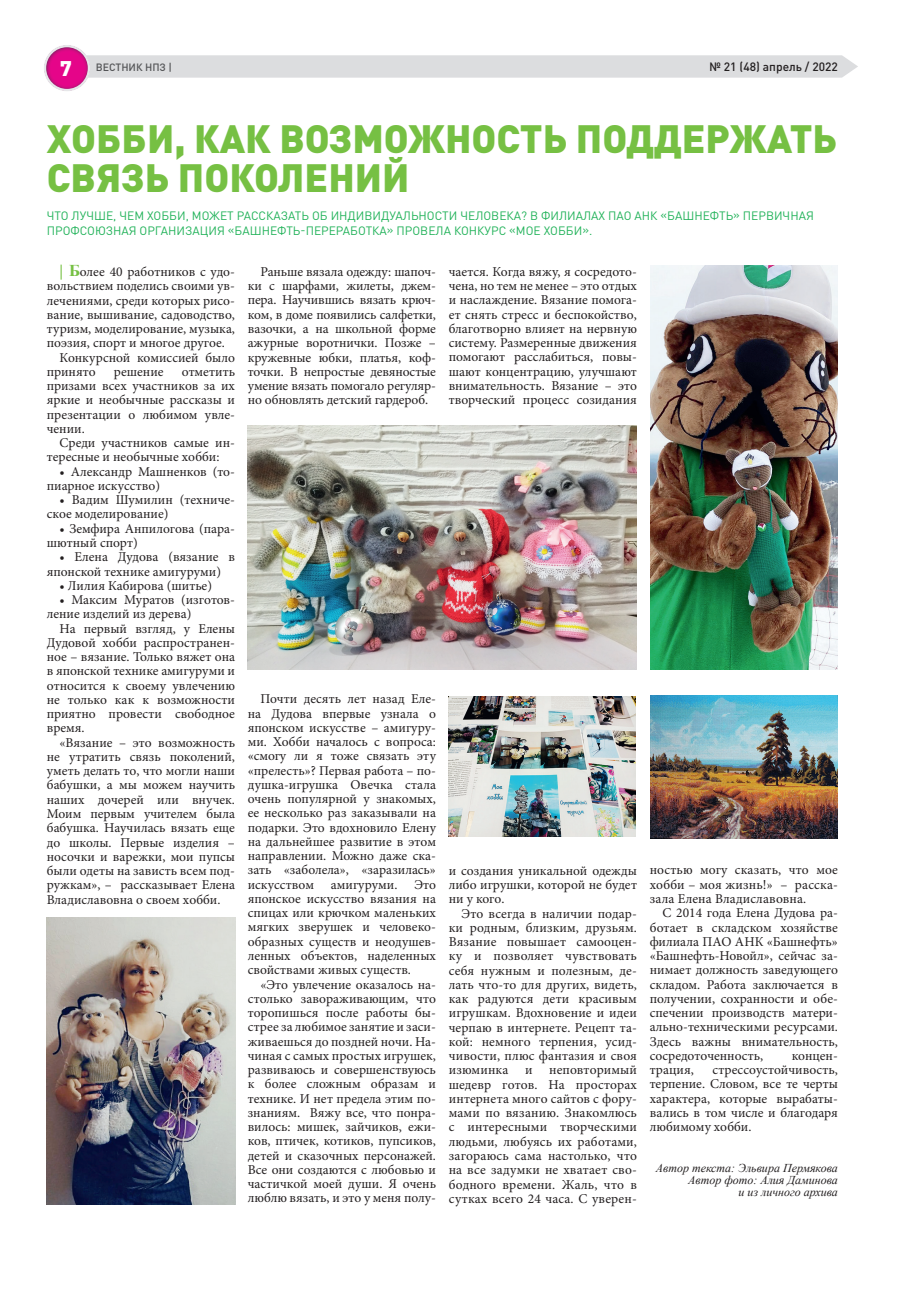
<style>
.page{position:relative;width:906px;height:1289px;background:#fff}
.page>*{position:absolute;margin:0;border:0;box-sizing:border-box;transform-origin:0 0}
.t1{font:900 39px/39px "DIN Pro";color:#76c043}
.t2{font:13.5px/14.2px "Minion Pro";color:#231f20;text-align:justify}
.t3{font:12px/15px "DIN Pro";color:#21b259}
.t4{font:italic 12px/12px "Times New Roman";color:#231f20;text-align:right}
.t5{font:500 12px "DIN Pro";color:#231f20}
.t6{font:500 10.5px "DIN Pro";color:#545557}
.s1{font-weight:900;font-size:21px;color:#fff}
.s2{font-family:"Times New Roman";font-weight:700;font-size:16.5px;color:#76c043}
</style>
<div class="page">
<svg style="left:44px;top:45px;width:814px;height:46px"></svg>
<img style="left:650px;top:266px;width:188px;height:403px">
<img style="left:650px;top:695px;width:188px;height:143px">
<img style="left:248px;top:425px;width:389px;height:244px">
<img style="left:47px;top:917px;width:188px;height:287px">
<img style="left:449px;top:696px;width:187px;height:140px">
<p class="t6" style="left:60px;top:60px;width:114px"><span class="s1">7</span> ВЕСТНИК НПЗ |</p>
<p class="t5" style="left:709px;top:58px;width:130px">№ 21 (48) апрель / 2022</p>
<h1 class="t1" style="left:47px;top:118px;width:792px">ХОББИ, КАК ВОЗМОЖНОСТЬ ПОДДЕРЖАТЬ<br>СВЯЗЬ ПОКОЛЕНИЙ</h1>
<p class="t3" style="left:47px;top:207px;width:768px">ЧТО ЛУЧШЕ, ЧЕМ ХОББИ, МОЖЕТ РАССКАЗАТЬ ОБ ИНДИВИДУАЛЬНОСТИ ЧЕЛОВЕКА? В ФИЛИАЛАХ ПАО АНК «БАШНЕФТЬ» ПЕРВИЧНАЯ<br>ПРОФСОЮЗНАЯ ОРГАНИЗАЦИЯ «БАШНЕФТЬ-ПЕРЕРАБОТКА» ПРОВЕЛА КОНКУРС «МОЕ ХОББИ».</p>
<p class="t2" style="left:60px;top:264px;width:177px"><span class="s2">| Б</span>олее 40 работников с удо-</p>
<p class="t2" style="left:47px;top:279px;width:190px">вольствием поделись своими ув-</p>
<p class="t2" style="left:47px;top:293px;width:190px">лечениями, среди которых рисо-</p>
<p class="t2" style="left:47px;top:307px;width:190px">вание, вышивание, садоводство,</p>
<p class="t2" style="left:47px;top:322px;width:190px">туризм, моделирование, музыка,</p>
<p class="t2" style="left:47px;top:336px;width:180px">поэзия, спорт и многое другое.</p>
<p class="t2" style="left:60px;top:350px;width:177px">Конкурсной комиссией было</p>
<p class="t2" style="left:47px;top:364px;width:50px">принято</p>
<p class="t2" style="left:114px;top:364px;width:51px">решение</p>
<p class="t2" style="left:47px;top:364px;width:190px;text-indent:135px">отметить призами всех участников за их яркие и необычные рассказы и презентации о любимом увле&shy;чении.</p>
<p class="t2" style="left:47px;top:436px;width:190px;text-indent:13px">Среди участников самые ин&shy;тересные и необычные хобби:</p>
<p class="t2" style="left:47px;top:464px;width:190px;text-indent:13px">• Александр Машненков (то&shy;пиарное искусство)</p>
<p class="t2" style="left:47px;top:493px;width:190px;text-indent:13px">• Вадим Шумилин (техниче&shy;ское моделирование)</p>
<p class="t2" style="left:47px;top:521px;width:190px;text-indent:13px">• Земфира Анпилогова (пара&shy;шютный спорт)</p>
<p class="t2" style="left:47px;top:550px;width:190px;text-indent:13px">• Елена Дудова (вязание в японской технике амигуруми)</p>
<p class="t2" style="left:60px;top:578px;width:154px">• Лилия Кабирова (шитье)</p>
<p class="t2" style="left:47px;top:592px;width:190px;text-indent:13px">• Максим Муратов (изготов&shy;ление изделий из дерева)</p>
<p class="t2" style="left:47px;top:621px;width:190px;text-indent:13px">На первый взгляд, у Елены Дудовой хобби распространен&shy;ное – вязание. Только вяжет она в японской технике амигуруми и относится к своему увлечению не только как к возможности приятно провести свободное время.</p>
<p class="t2" style="left:47px;top:735px;width:190px;text-indent:13px">«Вязание – это возможность не утратить связь поколений, уметь делать то, что могли наши бабушки, а мы можем научить наших дочерей или внучек.<br>Моим первым учителем была бабушка. Научилась вязать еще до школы. Первые изделия – носочки и варежки, мои пупсы были одеты на зависть всем под&shy;ружкам», – рассказывает Елена Владиславовна о своем хобби.</p>
<p class="t2" style="left:248px;top:264px;width:190px;text-indent:13px">Раньше вязала одежду: шапоч&shy;ки с шарфами, жилеты, джем&shy;пера. Научившись вязать крюч&shy;ком, в доме появились салфетки, вазочки, а на школьной форме ажурные воротнички. Позже – кружевные юбки, платья, коф&shy;точки. В непростые девяностые умение вязать помогало регуляр&shy;но обновлять детский гардероб.</p>
<p class="t2" style="left:449px;top:264px;width:190px">чается. Когда вяжу, я сосредото&shy;чена, но тем не менее – это отдых и наслаждение. Вязание помога&shy;ет снять стресс и беспокойство, благотворно влияет на нервную систему. Размеренные движения помогают расслабиться, повы&shy;шают концентрацию, улучшают внимательность. Вязание – это творческий процесс созидания</p>
<p class="t2" style="left:248px;top:692px;width:190px;text-indent:13px">Почти десять лет назад Еле&shy;на Дудова впервые узнала о японском искусстве – амигуру&shy;ми. Хобби началось с вопроса: «смогу ли я тоже связать эту «прелесть»? Первая работа – по&shy;душка-игрушка Овечка стала очень популярной у знакомых, ее несколько раз заказывали на подарки. Это вдохновило Елену на дальнейшее развитие в этом направлении. Можно даже ска&shy;зать «заболела», «заразилась» искусством</p>
<p class="t2" style="left:248px;top:877px;width:190px;text-indent:167px">Это японское искусство вязания на спицах или крючком маленьких мягких зверушек и человеко&shy;образных существ и неодушев&shy;ленных объектов, наделенных свойствами живых существ.</p>
<p class="t2" style="left:248px;top:977px;width:190px;text-indent:13px">«Это увлечение оказалось на&shy;столько завораживающим, что торопишься после работы бы&shy;стрее за любимое занятие и заси&shy;живаешься до поздней ночи. На&shy;чиная с самых простых игрушек, развиваюсь и совершенствуюсь к более сложным образам и технике. И нет предела этим по&shy;знаниям. Вяжу все, что понра&shy;вилось: мишек, зайчиков, ежи&shy;ков, птичек, котиков, пупсиков, детей и сказочных персонажей.<br>Все они создаются с любовью и частичкой моей души. Я очень люблю вязать, и это у меня полу-</p>
<p class="t2" style="left:331px;top:877px;width:68px">амигуруми.</p>
<p class="t2" style="left:449px;top:863px;width:190px">и создания уникальной одежды либо игрушки, которой не будет ни у кого.</p>
<p class="t2" style="left:449px;top:906px;width:190px;text-indent:13px">Это всегда в наличии подар&shy;ки родным, близким, друзьям.<br>Вязание повышает самооцен&shy;ку и позволяет чувствовать себя нужным и полезным, де&shy;лать что-то для других, видеть, как радуются дети красивым игрушкам. Вдохновение и идеи черпаю в интернете. Рецепт та&shy;кой: немного терпения, усид&shy;чивости, плюс фантазия и своя изюминка и неповторимый шедевр готов. На просторах интернета много сайтов с фору&shy;мами по вязанию. Знакомлюсь с интересными творческими людьми, любуясь их работами, загораюсь сама настолько, что на все задумки не хватает сво&shy;бодного времени. Жаль, что в сутках всего 24 часа. С уверен-</p>
<p class="t2" style="left:649px;top:863px;width:190px">ностью могу сказать, что мое хобби – моя жизнь!» – расска&shy;зала Елена Владиславовна.</p>
<p class="t2" style="left:649px;top:905px;width:190px;text-indent:13px">С 2014 года Елена Дудова ра&shy;ботает в складском хозяйстве филиала ПАО АНК «Башнефть» «Башнефть-Новойл», сейчас за&shy;нимает должность заведующего складом. Работа заключается в получении, сохранности и обе&shy;спечении производств матери&shy;ально-техническими ресурсами.<br>Здесь важны внимательность, сосредоточенность,</p>
<p class="t2" style="left:791px;top:1048px;width:48px">концен-</p>
<p class="t2" style="left:649px;top:1062px;width:190px;text-indent:63px">стрессоустойчивость, терпение. Словом, все те черты характера, которые вырабаты&shy;вались в том числе и благодаря любимому хобби.</p>
<p class="t4" style="left:656px;top:1161px;width:184px">Автор текста: Эльвира Пермякова<br>Автор фото: Алия Даминова<br>и из личного архива</p>
<p class="t2" style="left:649px;top:1062px;width:46px">трация,</p>
</div>
